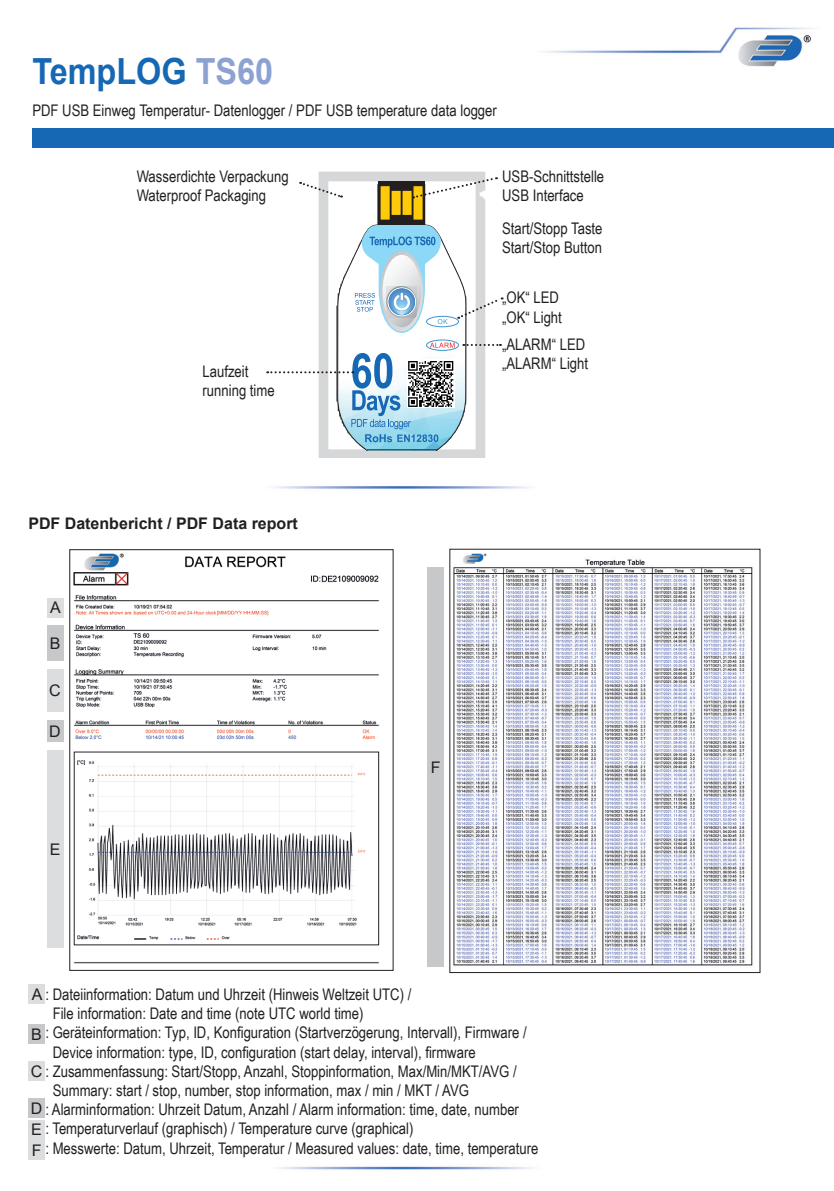
<style>
.page{position:relative;width:834px;height:1191px;background:#fff}
.page>*{position:absolute;margin:0;border:0;box-sizing:border-box;transform-origin:0 0}
.t1{font:700 36px "Arial";color:#1768b4;scale:.9 1}
.t2{font:16px/19.2px "Arial Narrow";color:#231f20}
.t3{font:700 16px "Arial";color:#231f20}
.t4{font:16px "Arial";color:#231f20}
.s1{color:#8ca2d2}
.s2{font-family:"Arial"}
</style>
<div class="page">
<img style="left:542px;top:27px;width:273px;height:40px">
<div style="left:32px;top:128px;width:801px;height:19px;background:#1768b4"></div>
<img style="left:274px;top:486px;width:255px;height:3px">
<img style="left:318px;top:171px;width:168px;height:287px">
<svg style="left:300px;top:182px;width:42px;height:16px"></svg>
<svg style="left:378px;top:181px;width:47px;height:43px"></svg>
<div style="left:380px;top:186px;width:9px;height:34px;background:#feca0a"></div>
<div style="left:391px;top:191px;width:9px;height:24px;background:#feca0a"></div>
<div style="left:402px;top:191px;width:9px;height:24px;background:#feca0a"></div>
<div style="left:413px;top:186px;width:9px;height:34px;background:#feca0a"></div>
<img style="left:367px;top:450px;width:69px;height:1px">
<svg style="left:413px;top:176px;width:84px;height:23px"></svg>
<svg style="left:267px;top:224px;width:235px;height:226px"></svg>
<img style="left:73px;top:553px;width:307px;height:411px">
<div style="left:69px;top:549px;width:324px;height:421px;border:1px solid #231f20"></div>
<div style="left:47px;top:625px;width:16px;height:35px;background:#c7c8ca"></div>
<div style="left:47px;top:669px;width:16px;height:42px;background:#dcdddf"></div>
<div style="left:47px;top:720px;width:16px;height:21px;background:#c7c8ca"></div>
<div style="left:47px;top:750px;width:16px;height:197px;background:#dcdddf"></div>
<div style="left:47px;top:597px;width:16px;height:20px;background:#dcdddf"></div>
<img style="left:453px;top:553px;width:300px;height:413px">
<div style="left:427px;top:568px;width:17px;height:399px;background:#c7c8ca"></div>
<img style="left:278px;top:1166px;width:255px;height:4px">
<div style="left:28px;top:1024px;width:17px;height:19px;background:#c7c8ca"></div>
<div style="left:28px;top:1061px;width:17px;height:20px;background:#dcdddf"></div>
<div style="left:28px;top:1098px;width:17px;height:20px;background:#c7c8ca"></div>
<div style="left:28px;top:1119px;width:17px;height:20px;background:#dcdddf"></div>
<div style="left:28px;top:984px;width:17px;height:20px;background:#dcdddf"></div>
<div style="left:28px;top:1140px;width:17px;height:20px;background:#dcdddf"></div>
<h1 class="t1" style="left:32px;top:46px;width:269px">TempLOG <span class="s1">TS60</span></h1>
<p class="t2" style="left:32px;top:100px;width:466px">PDF USB Einweg Temperatur- Datenlogger / PDF USB temperature data logger</p>
<p class="t2" style="left:137px;top:166px;width:153px">Wasserdichte Verpackung<br>Waterproof Packaging</p>
<p class="t2" style="left:502px;top:166px;width:104px">USB-Schnittstelle<br>USB Interface</p>
<p class="t2" style="left:202px;top:361px;width:74px">Laufzeit running time</p>
<p class="t3" style="left:28px;top:512px;width:271px">PDF Datenbericht / PDF Data report</p>
<p class="t4" style="left:50px;top:597px;width:12px">A</p>
<p class="t4" style="left:50px;top:632px;width:12px">B</p>
<p class="t4" style="left:49px;top:679px;width:13px">C</p>
<p class="t4" style="left:49px;top:720px;width:13px">D</p>
<p class="t4" style="left:50px;top:838px;width:12px">E</p>
<p class="t2" style="left:502px;top:218px;width:102px">Start/Stopp Taste<br>Start/Stop Button</p>
<p class="t2" style="left:502px;top:288px;width:61px">„OK“ LED „OK“ Light</p>
<p class="t2" style="left:502px;top:334px;width:88px">„ALARM“ LED „ALARM“ Light</p>
<p class="t4" style="left:431px;top:756px;width:11px">F</p>
<p class="t2" style="left:32px;top:984px;width:381px"><span class="s2">A</span> : Dateiinformation: Datum und Uhrzeit (Hinweis Weltzeit UTC) /</p>
<p class="t2" style="left:53px;top:1003px;width:312px">File information: Date and time (note UTC world time)</p>
<p class="t2" style="left:31px;top:1022px;width:497px"><span class="s2">B</span> : Geräteinformation: Typ, ID, Konfiguration (Startverzögerung, Intervall), Firmware /</p>
<p class="t2" style="left:53px;top:1041px;width:424px">Device information: type, ID, configuration (start delay, interval), firmware</p>
<p class="t2" style="left:31px;top:1060px;width:487px"><span class="s2">C</span> : Zusammenfassung: Start/Stopp, Anzahl, Stoppinformation, Max/Min/MKT/AVG /</p>
<p class="t2" style="left:53px;top:1080px;width:417px">Summary: start / stop, number, stop information, max / min / MKT / AVG</p>
<p class="t2" style="left:31px;top:1099px;width:489px"><span class="s2">D</span> : Alarminformation: Uhrzeit Datum, Anzahl / Alarm information: time, date, number</p>
<p class="t2" style="left:31px;top:1118px;width:383px"><span class="s2">E</span> : Temperaturverlauf (graphisch) / Temperature curve (graphical)</p>
<p class="t2" style="left:45px;top:1137px;width:494px">: Messwerte: Datum, Uhrzeit, Temperatur / Measured values: date, time, temperature</p>
<p class="t4" style="left:32px;top:1139px;width:11px">F</p>
</div>
